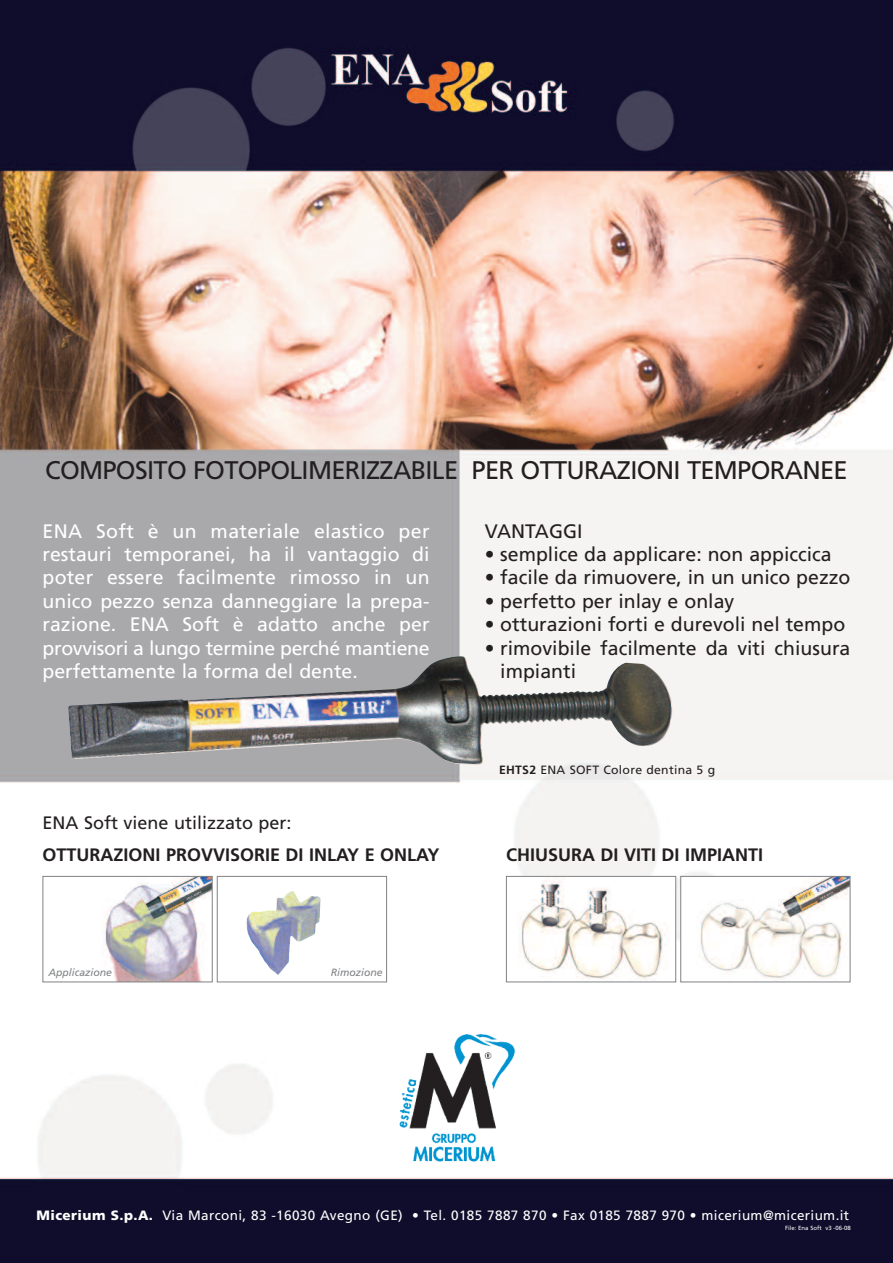
<style>
.page{position:relative;width:893px;height:1263px;background:#fff}
.page>*{position:absolute;margin:0;border:0;box-sizing:border-box;transform-origin:0 0}
.t1{font:25.5px "Frutiger";letter-spacing:-.03em;color:#231f20}
.t2{font:19.5px/23.4px "Frutiger";color:#fff;text-align:justify}
.t3{font:19.5px/23.4px "Frutiger";color:#231f20}
.t4{font:700 18px "Frutiger";color:#231f20}
.t5{font:18px "Frutiger";color:#231f20}
.t6{font:13.5px "Frutiger";letter-spacing:.03em;color:#fff}
.t7{font:12px "Frutiger";letter-spacing:.02em;color:#231f20}
.t8{font:italic 10.5px "Frutiger";color:#808285}
.t9{font:6px "Frutiger";color:#fff}
.s1{font-weight:700}
.s2{font-weight:900}
</style>
<div class="page">
<img style="left:0;top:0;width:893px;height:1263px">
<img style="left:388px;top:1033px;width:131px;height:138px">
<img style="left:246px;top:890px;width:53px;height:33px">
<div style="left:217px;top:876px;width:170px;height:106px;border:1px solid #808285"></div>
<img style="left:90px;top:878px;width:121px;height:102px">
<div style="left:43px;top:876px;width:170px;height:106px;border:1px solid #808285"></div>
<img style="left:508px;top:878px;width:163px;height:102px">
<div style="left:506px;top:876px;width:170px;height:106px;border:1px solid #808285"></div>
<div style="left:681px;top:877px;width:169px;height:104px;background:#fff"></div>
<img style="left:700px;top:878px;width:148px;height:101px">
<div style="left:680px;top:876px;width:170px;height:106px;border:1px solid #808285"></div>
<img style="left:68px;top:656px;width:606px;height:109px">
<h1 class="t1" style="left:45px;top:460px;width:804px">COMPOSITO FOTOPOLIMERIZZABILE PER OTTURAZIONI TEMPORANEE</h1>
<p class="t2" style="left:43px;top:521px;width:389px">ENA Soft è un materiale elastico per restauri temporanei, ha il vantaggio di poter essere facilmente rimosso in un unico pezzo senza danneggiare la prepa&shy;razione. ENA Soft è adatto anche per provvisori a lungo termine perché mantiene perfettamente la forma del dente.</p>
<p class="t3" style="left:485px;top:521px;width:99px">VANTAGGI</p>
<p class="t3" style="left:485px;top:544px;width:348px">• semplice da applicare: non appiccica</p>
<p class="t3" style="left:485px;top:567px;width:367px">• facile da rimuovere, in un unico pezzo</p>
<p class="t3" style="left:485px;top:591px;width:251px">• perfetto per inlay e onlay</p>
<p class="t3" style="left:485px;top:614px;width:362px">• otturazioni forti e durevoli nel tempo</p>
<p class="t3" style="left:500px;top:638px;width:352px;text-indent:-15px">• rimovibile facilmente da viti chiusura impianti</p>
<p class="t5" style="left:43px;top:815px;width:251px">ENA Soft viene utilizzato per:</p>
<p class="t4" style="left:43px;top:847px;width:399px">OTTURAZIONI PROVVISORIE DI INLAY E ONLAY</p>
<p class="t8" style="left:49px;top:968px;width:65px">Applicazione</p>
<p class="t8" style="left:331px;top:968px;width:53px">Rimozione</p>
<p class="t7" style="left:499px;top:765px;width:218px"><span class="s1">EHTS2</span> ENA SOFT Colore dentina 5 g</p>
<p class="t4" style="left:506px;top:847px;width:258px">CHIUSURA DI VITI DI IMPIANTI</p>
<p class="t6" style="left:37px;top:1210px;width:814px"><span class="s2">Micerium S.p.A.</span> Via Marconi, 83 -16030 Avegno (GE) • Tel. 0185 7887 870 • Fax 0185 7887 970 • micerium@micerium.it</p>
<p class="t9" style="left:785px;top:1225px;width:67px">File: Ena Soft v3 -06-08</p>
</div>
